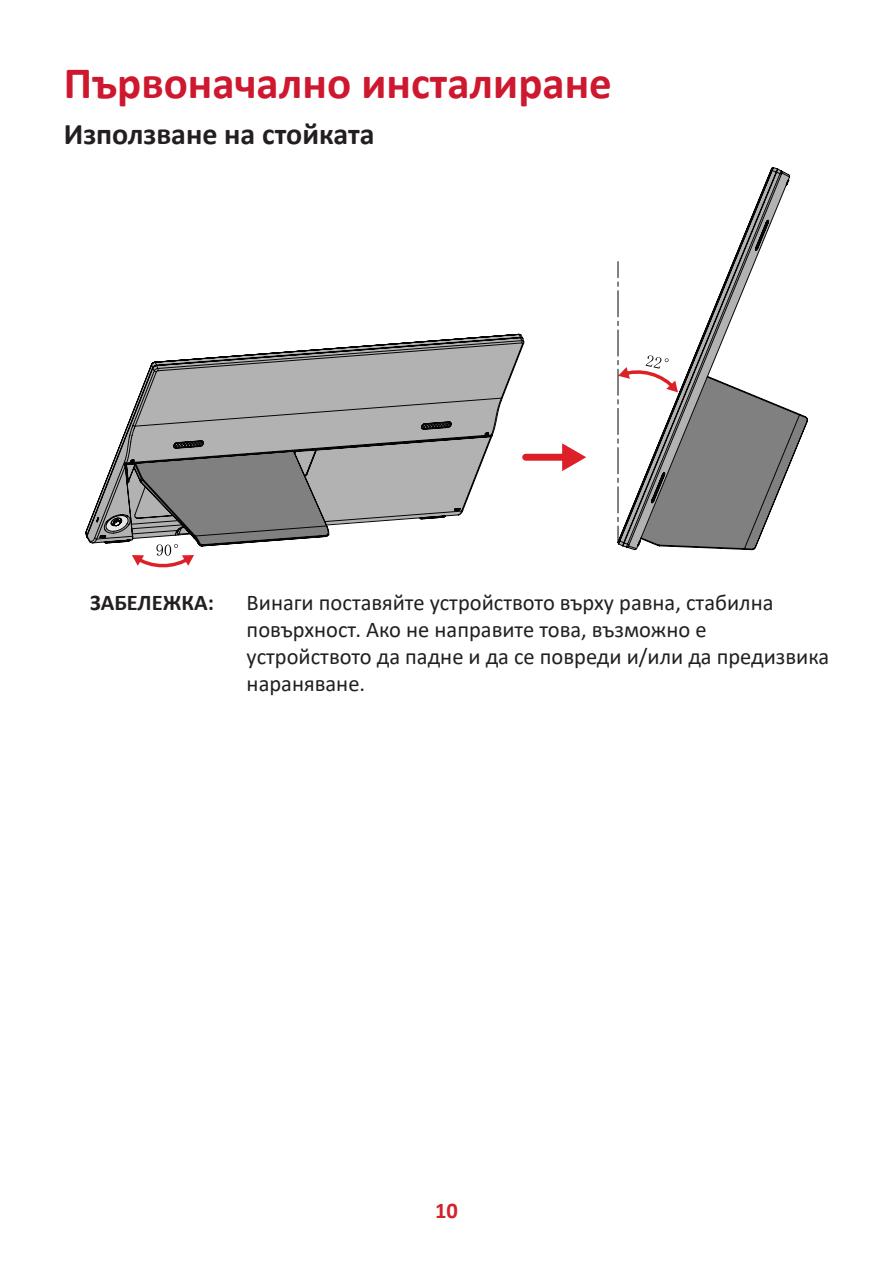
<style>
.page{position:relative;width:893px;height:1263px;background:#fff}
.page>*{position:absolute;margin:0;border:0;box-sizing:border-box;transform-origin:0 0}
.t1{font:700 45px "Calibri";color:#ce182f}
.t2{font:700 30px "Calibri";color:#231f20}
.t3{font:22.5px/27px "Calibri";color:#231f20}
.t4{font:700 22.5px "Calibri";color:#231f20}
.t5{font:700 22.5px "Calibri";color:#d1232a}
</style>
<div class="page">
<svg style="left:617px;top:167px;width:173px;height:383px"></svg>
<svg style="left:618px;top:179px;width:170px;height:176px"></svg>
<svg style="left:618px;top:355px;width:189px;height:194px"></svg>
<svg style="left:129px;top:340px;width:395px;height:120px"></svg>
<svg style="left:85px;top:421px;width:404px;height:146px"></svg>
<div style="left:526px;top:454px;width:40px;height:7px;background:#dd1f28"></div>
<svg style="left:562px;top:443px;width:24px;height:28px"></svg>
<h1 class="t1" style="left:64px;top:51px;width:550px">Първоначално инсталиране</h1>
<h2 class="t2" style="left:64px;top:112px;width:312px">Използване на стойката</h2>
<p class="t4" style="left:90px;top:586px;width:126px">ЗАБЕЛЕЖКА:</p>
<p class="t3" style="left:247px;top:588px;width:584px">Винаги поставяйте устройството върху равна, стабилна повърхност. Ако не направите това, възможно е устройството да падне и да се повреди и/или да предизвика нараняване.</p>
<p class="t5" style="left:435px;top:1194px;width:24px">10</p>
</div>
